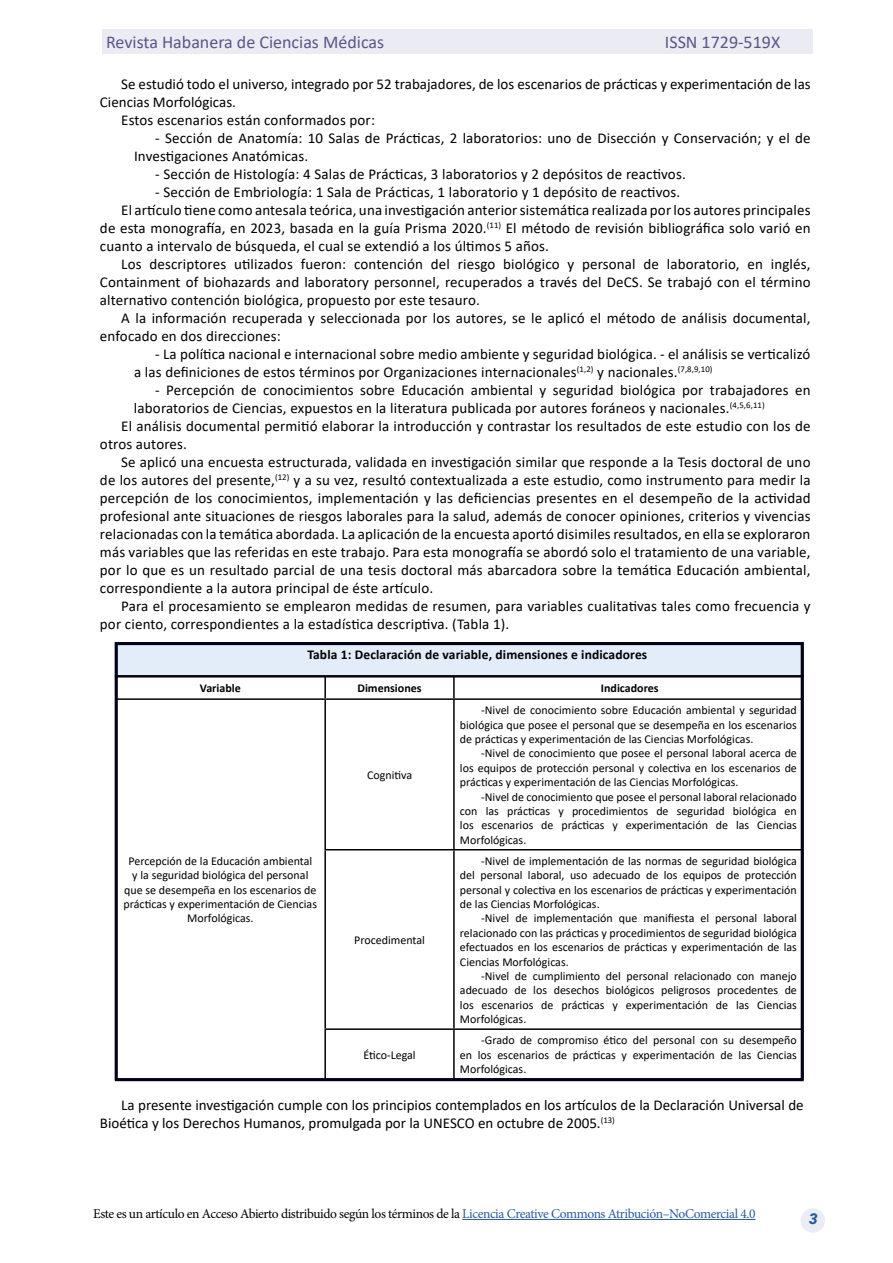
<style>
.page{position:relative;width:893px;height:1263px;background:#fff}
.page>*{position:absolute;margin:0;border:0;box-sizing:border-box;transform-origin:0 0}
.t1{font:18px "Calibri";color:#5a5787}
.t2{font:15px/18px "Calibri";letter-spacing:.01em;color:#000}
.t3{font:italic 900 15px "Roboto";color:#275b9b}
.t4{font:13.5px "Minion Pro";letter-spacing:-.03em;color:#000}
.t5{font:700 13.5px "Calibri";letter-spacing:.01em;color:#000}
.t6{font:12px/14.4px "Calibri";color:#000;text-align:justify}
.t7{font:700 12px "Calibri";color:#000}
.s1{color:#275b9b}
</style>
<div class="page">
<div style="left:102px;top:30px;width:711px;height:24px;background:#ebebf3"></div>
<hr style="left:462px;top:1219px;width:294px;height:1px;background:#275b9b">
<div style="left:801px;top:1208px;width:24px;height:25px;background:#eaecf6;border-radius:50%"></div>
<div style="left:115px;top:642px;width:689px;height:35px;background:#e3ecf9"></div>
<hr style="left:115px;top:675px;width:210px;height:2px;background:#000">
<hr style="left:325px;top:675px;width:129px;height:2px;background:#000">
<hr style="left:324px;top:677px;width:2px;height:21px;background:#000">
<hr style="left:454px;top:675px;width:350px;height:2px;background:#000">
<hr style="left:453px;top:677px;width:2px;height:21px;background:#000">
<hr style="left:115px;top:698px;width:210px;height:2px;background:#000">
<hr style="left:325px;top:698px;width:129px;height:2px;background:#000">
<hr style="left:324px;top:700px;width:2px;height:149px;background:#000">
<hr style="left:454px;top:698px;width:350px;height:2px;background:#000">
<hr style="left:453px;top:700px;width:2px;height:149px;background:#000">
<hr style="left:324px;top:849px;width:130px;height:1px;background:#000">
<hr style="left:324px;top:850px;width:2px;height:178px;background:#000">
<hr style="left:454px;top:849px;width:350px;height:1px;background:#000">
<hr style="left:453px;top:850px;width:2px;height:178px;background:#000">
<hr style="left:324px;top:1028px;width:130px;height:2px;background:#000">
<hr style="left:324px;top:1030px;width:2px;height:48px;background:#000">
<hr style="left:454px;top:1028px;width:350px;height:2px;background:#000">
<hr style="left:453px;top:1030px;width:2px;height:48px;background:#000">
<div style="left:115px;top:642px;width:689px;height:439px;border:3px solid #000017"></div>
<p class="t1" style="left:106px;top:29px;width:280px">Revista Habanera de Ciencias Médicas</p>
<p class="t1" style="left:665px;top:29px;width:117px">ISSN 1729-519X</p>
<p class="t2" style="left:121px;top:74px;width:691px">Se estudió todo el universo, integrado por 52 trabajadores, de los escenarios de prácticas y experimentación de las</p>
<p class="t2" style="left:100px;top:92px;width:138px">Ciencias Morfológicas.</p>
<p class="t2" style="left:121px;top:110px;width:255px">Estos escenarios están conformados por:</p>
<p class="t2" style="left:134px;top:128px;width:678px;text-indent:21px">- Sección de Anatomía: 10 Salas de Prácticas, 2 laboratorios: uno de Disección y Conservación; y el de<br>Investigaciones Anatómicas.</p>
<p class="t2" style="left:155px;top:164px;width:532px">- Sección de Histología: 4 Salas de Prácticas, 3 laboratorios y 2 depósitos de reactivos.</p>
<p class="t2" style="left:155px;top:182px;width:527px">- Sección de Embriología: 1 Sala de Prácticas, 1 laboratorio y 1 depósito de reactivos.</p>
<p class="t2" style="left:121px;top:200px;width:691px">El artículo tiene como antesala teórica, una investigación anterior sistemática realizada por los autores principales</p>
<p class="t2" style="left:100px;top:218px;width:712px">de esta monografía, en 2023, basada en la guía Prisma 2020.<sup>(11)</sup> El método de revisión bibliográfica solo varió en</p>
<p class="t2" style="left:100px;top:236px;width:451px">cuanto a intervalo de búsqueda, el cual se extendió a los últimos 5 años.</p>
<p class="t2" style="left:121px;top:254px;width:691px">Los descriptores utilizados fueron: contención del riesgo biológico y personal de laboratorio, en inglés,</p>
<p class="t2" style="left:100px;top:272px;width:712px">Containment of biohazards and laboratory personnel, recuperados a través del DeCS. Se trabajó con el término</p>
<p class="t2" style="left:100px;top:290px;width:381px">alternativo contención biológica, propuesto por este tesauro.</p>
<p class="t2" style="left:121px;top:308px;width:691px">A la información recuperada y seleccionada por los autores, se le aplicó el método de análisis documental,</p>
<p class="t2" style="left:100px;top:326px;width:182px">enfocado en dos direcciones:</p>
<p class="t2" style="left:134px;top:344px;width:678px;text-indent:21px">- La política nacional e internacional sobre medio ambiente y seguridad biológica. - el análisis se verticalizó a las definiciones de estos términos por Organizaciones internacionales<sup>(1,2)</sup> y nacionales.<sup>(7,8,9,10)</sup></p>
<p class="t2" style="left:155px;top:380px;width:657px">- Percepción de conocimientos sobre Educación ambiental y seguridad biológica por trabajadores en</p>
<p class="t2" style="left:134px;top:398px;width:632px">laboratorios de Ciencias, expuestos en la literatura publicada por autores foráneos y nacionales.<sup>(4,5,6,11)</sup></p>
<p class="t2" style="left:121px;top:416px;width:691px">El análisis documental permitió elaborar la introducción y contrastar los resultados de este estudio con los de</p>
<p class="t2" style="left:100px;top:434px;width:89px">otros autores.</p>
<p class="t2" style="left:121px;top:452px;width:691px">Se aplicó una encuesta estructurada, validada en investigación similar que responde a la Tesis doctoral de uno</p>
<p class="t2" style="left:100px;top:470px;width:712px">de los autores del presente,<sup>(12)</sup> y a su vez, resultó contextualizada a este estudio, como instrumento para medir la</p>
<p class="t2" style="left:100px;top:488px;width:712px">percepción de los conocimientos, implementación y las deficiencias presentes en el desempeño de la actividad</p>
<p class="t2" style="left:100px;top:506px;width:712px">profesional ante situaciones de riesgos laborales para la salud, además de conocer opiniones, criterios y vivencias</p>
<p class="t2" style="left:100px;top:524px;width:712px">relacionadas con la temática abordada. La aplicación de la encuesta aportó disimiles resultados, en ella se exploraron</p>
<p class="t2" style="left:100px;top:542px;width:712px">más variables que las referidas en este trabajo. Para esta monografía se abordó solo el tratamiento de una variable,</p>
<p class="t2" style="left:100px;top:560px;width:712px">por lo que es un resultado parcial de una tesis doctoral más abarcadora sobre la temática Educación ambiental,</p>
<p class="t2" style="left:100px;top:578px;width:335px">correspondiente a la autora principal de éste artículo.</p>
<p class="t2" style="left:121px;top:596px;width:691px">Para el procesamiento se emplearon medidas de resumen, para variables cualitativas tales como frecuencia y</p>
<p class="t2" style="left:100px;top:614px;width:411px">por ciento, correspondientes a la estadística descriptiva. (Tabla 1).</p>
<p class="t5" style="left:307px;top:645px;width:341px">Tabla 1: Declaración de variable, dimensiones e indicadores</p>
<p class="t7" style="left:200px;top:679px;width:42px">Variable</p>
<p class="t7" style="left:357px;top:679px;width:66px">Dimensiones</p>
<p class="t7" style="left:601px;top:679px;width:59px">Indicadores</p>
<p class="t6" style="left:124px;top:853px;width:195px;text-align:center">Percepción de la Educación ambiental<br>y la seguridad biológica del personal que se desempeña en los escenarios de prácticas y experimentación de Ciencias Morfológicas.</p>
<p class="t6" style="left:367px;top:767px;width:47px">Cognitiva</p>
<p class="t6" style="left:354px;top:932px;width:72px">Procedimental</p>
<p class="t6" style="left:460px;top:703px;width:338px;text-indent:21px">-Nivel de conocimiento sobre Educación ambiental y seguridad biológica que posee el personal que se desempeña en los escenarios de prácticas y experimentación de las Ciencias Morfológicas.</p>
<p class="t6" style="left:460px;top:746px;width:338px;text-indent:21px">-Nivel de conocimiento que posee el personal laboral acerca de los equipos de protección personal y colectiva en los escenarios de prácticas y experimentación de las Ciencias Morfológicas.</p>
<p class="t6" style="left:460px;top:789px;width:338px;text-indent:21px">-Nivel de conocimiento que posee el personal laboral relacionado con las prácticas y procedimientos de seguridad biológica en los escenarios de prácticas y experimentación de las Ciencias Morfológicas.</p>
<p class="t6" style="left:460px;top:853px;width:338px;text-indent:21px">-Nivel de implementación de las normas de seguridad biológica del personal laboral, uso adecuado de los equipos de protección personal y colectiva en los escenarios de prácticas y experimentación de las Ciencias Morfológicas.</p>
<p class="t6" style="left:460px;top:911px;width:338px;text-indent:21px">-Nivel de implementación que manifiesta el personal laboral relacionado con las prácticas y procedimientos de seguridad biológica efectuados en los escenarios de prácticas y experimentación de las Ciencias Morfológicas.</p>
<p class="t6" style="left:460px;top:968px;width:338px;text-indent:21px">-Nivel de cumplimiento del personal relacionado con manejo adecuado de los desechos biológicos peligrosos procedentes de los escenarios de prácticas y experimentación de las Ciencias Morfológicas.</p>
<p class="t6" style="left:460px;top:1033px;width:338px;text-indent:21px">-Grado de compromiso ético del personal con su desempeño en los escenarios de prácticas y experimentación de las Ciencias Morfológicas.</p>
<p class="t2" style="left:100px;top:1095px;width:705px;text-indent:21px">La presente investigación cumple con los principios contemplados en los artículos de la Declaración Universal de<br>Bioética y los Derechos Humanos, promulgada por la UNESCO en octubre de 2005.<sup>(13)</sup></p>
<p class="t6" style="left:363px;top:1047px;width:54px">Ético-Legal</p>
<p class="t4" style="left:93px;top:1205px;width:664px">Este es un artículo en Acceso Abierto distribuido según los términos de la <span class="s1">Licencia Creative Commons Atribución–NoComercial 4.0</span></p>
<p class="t3" style="left:809px;top:1208px;width:10px">3</p>
</div>
